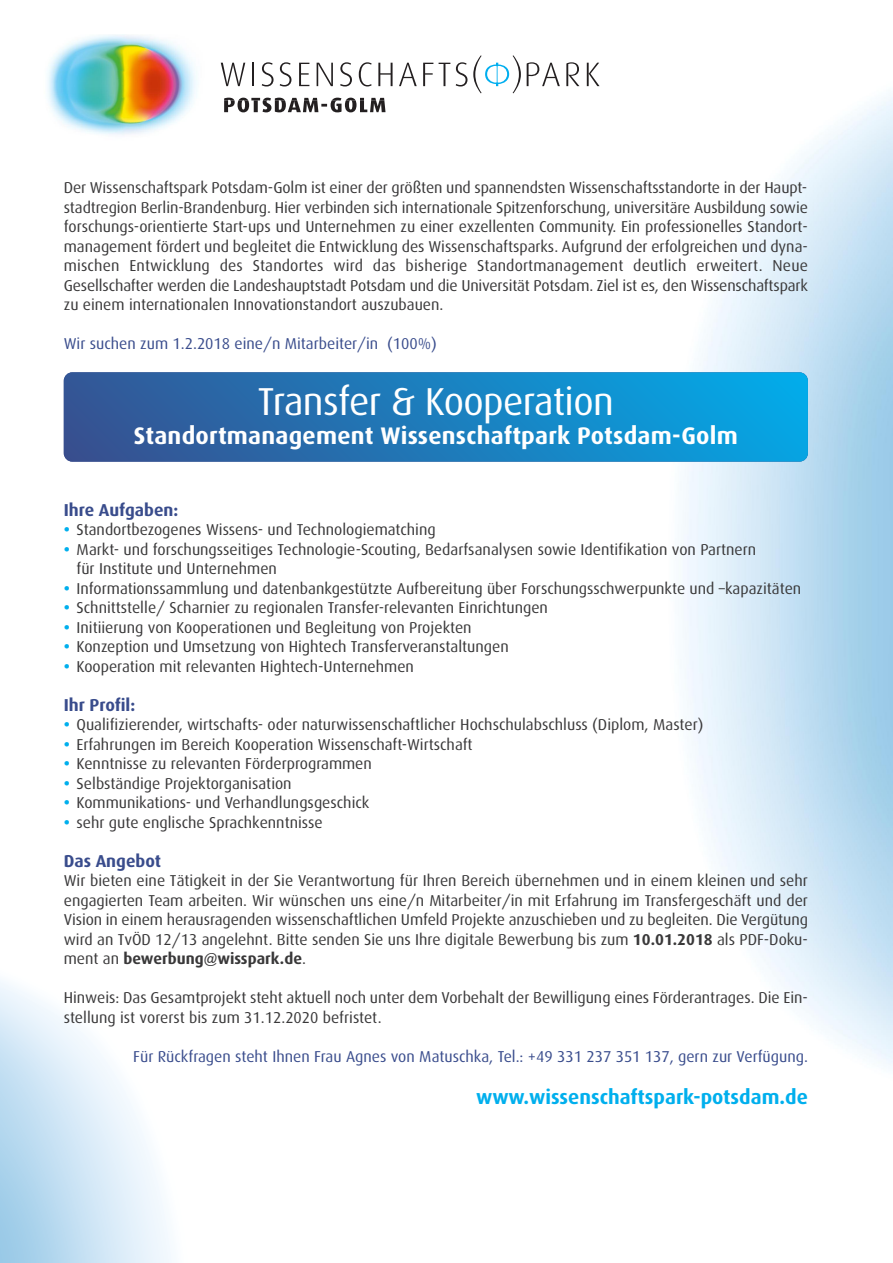
<style>
.page{position:relative;width:893px;height:1263px;background:#fff}
.page>*{position:absolute;margin:0;border:0;box-sizing:border-box;transform-origin:0 0}
.t1{font:39px "Dax";letter-spacing:-.015em;color:#fff}
.t2{font:700 24px "Dax";letter-spacing:.01em;color:#fff}
.t3{font:700 20.25px "Dax";color:#00afed}
.t4{font:700 17.25px "Dax";color:#394c8c}
.t5{font:15.75px/19.5px "Dax";color:#393839;text-align:justify}
.t6{font:15.75px "Dax";color:#394c8c}
.s1{font-weight:700;color:#00afed}
.s2{font-weight:700}
</style>
<div class="page">
<img style="left:47px;top:35px;width:150px;height:100px">
<svg style="left:224px;top:98px;width:161px;height:14px"></svg>
<svg style="left:473px;top:55px;width:48px;height:38px"></svg>
<svg style="left:221px;top:63px;width:24px;height:23px"></svg>
<hr style="left:252px;top:63px;width:2px;height:23px;background:#231f20">
<svg style="left:262px;top:62px;width:12px;height:24px"></svg>
<svg style="left:280px;top:62px;width:11px;height:24px"></svg>
<svg style="left:299px;top:63px;width:10px;height:23px"></svg>
<svg style="left:317px;top:63px;width:16px;height:23px"></svg>
<svg style="left:340px;top:62px;width:12px;height:24px"></svg>
<svg style="left:359px;top:62px;width:13px;height:24px"></svg>
<svg style="left:378px;top:63px;width:15px;height:23px"></svg>
<svg style="left:399px;top:63px;width:18px;height:23px"></svg>
<svg style="left:423px;top:63px;width:10px;height:23px"></svg>
<svg style="left:439px;top:63px;width:11px;height:23px"></svg>
<svg style="left:456px;top:62px;width:11px;height:24px"></svg>
<svg style="left:527px;top:62px;width:33px;height:24px"></svg>
<svg style="left:566px;top:62px;width:13px;height:24px"></svg>
<svg style="left:587px;top:63px;width:13px;height:23px"></svg>
<div style="left:64px;top:372px;width:744px;height:90px;background:linear-gradient(to right,#365291,#04a9e7);border-radius:9px"></div>
<p class="t5" style="left:64px;top:178px;width:746px">Der Wissenschaftspark Potsdam-Golm ist einer der größten und spannendsten Wissenschaftsstandorte in der Haupt&shy;stadtregion Berlin-Brandenburg. Hier verbinden sich internationale Spitzenforschung, universitäre Ausbildung sowie forschungs-orientierte Start-ups und Unternehmen zu einer exzellenten Community. Ein professionelles Standort&shy;management fördert und begleitet die Entwicklung des Wissenschaftsparks. Aufgrund der erfolgreichen und dyna&shy;mischen Entwicklung des Standortes wird das bisherige Standortmanagement deutlich erweitert. Neue Gesellschafter werden die Landeshauptstadt Potsdam und die Universität Potsdam. Ziel ist es, den Wissenschaftspark zu einem internationalen Innovationstandort auszubauen.</p>
<p class="t6" style="left:64px;top:335px;width:375px">Wir suchen zum 1.2.2018 eine/n Mitarbeiter/in (100%)</p>
<h1 class="t1" style="left:258px;top:380px;width:357px">Transfer &amp; Kooperation</h1>
<h2 class="t2" style="left:134px;top:422px;width:605px">Standortmanagement Wissenschaftpark Potsdam-Golm</h2>
<p class="t4" style="left:64px;top:500px;width:116px">Ihre Aufgaben:</p>
<p class="t5" style="left:64px;top:520px;width:373px"><span class="s1">•</span> Standortbezogenes Wissens- und Technologiematching</p>
<p class="t5" style="left:77px;top:540px;width:681px;text-indent:-13px"><span class="s1">•</span> Markt- und forschungsseitiges Technologie-Scouting, Bedarfsanalysen sowie Identifikation von Partnern für Institute und Unternehmen</p>
<p class="t5" style="left:64px;top:579px;width:739px"><span class="s1">•</span> Informationssammlung und datenbankgestützte Aufbereitung über Forschungsschwerpunkte und –kapazitäten</p>
<p class="t5" style="left:64px;top:598px;width:486px"><span class="s1">•</span> Schnittstelle/ Scharnier zu regionalen Transfer-relevanten Einrichtungen</p>
<p class="t5" style="left:64px;top:618px;width:409px"><span class="s1">•</span> Initiierung von Kooperationen und Begleitung von Projekten</p>
<p class="t5" style="left:64px;top:637px;width:446px"><span class="s1">•</span> Konzeption und Umsetzung von Hightech Transferveranstaltungen</p>
<p class="t5" style="left:64px;top:657px;width:352px"><span class="s1">•</span> Kooperation mit relevanten Hightech-Unternehmen</p>
<p class="t4" style="left:64px;top:695px;width:73px">Ihr Profil:</p>
<p class="t5" style="left:64px;top:715px;width:641px"><span class="s1">•</span> Qualifizierender, wirtschafts- oder naturwissenschaftlicher Hochschulabschluss (Diplom, Master)</p>
<p class="t5" style="left:64px;top:735px;width:410px"><span class="s1">•</span> Erfahrungen im Bereich Kooperation Wissenschaft-Wirtschaft</p>
<p class="t5" style="left:64px;top:754px;width:310px"><span class="s1">•</span> Kenntnisse zu relevanten Förderprogrammen</p>
<p class="t5" style="left:64px;top:774px;width:229px"><span class="s1">•</span> Selbständige Projektorganisation</p>
<p class="t5" style="left:64px;top:793px;width:307px"><span class="s1">•</span> Kommunikations- und Verhandlungsgeschick</p>
<p class="t5" style="left:64px;top:813px;width:260px"><span class="s1">•</span> sehr gute englische Sprachkenntnisse</p>
<p class="t4" style="left:64px;top:851px;width:99px">Das Angebot</p>
<p class="t5" style="left:64px;top:871px;width:746px">Wir bieten eine Tätigkeit in der Sie Verantwortung für Ihren Bereich übernehmen und in einem kleinen und sehr engagierten Team arbeiten. Wir wünschen uns eine/n Mitarbeiter/in mit Erfahrung im Transfergeschäft und der Vision in einem herausragenden wissenschaftlichen Umfeld Projekte anzuschieben und zu begleiten. Die Vergütung wird an TvÖD 12/13 angelehnt. Bitte senden Sie uns Ihre digitale Bewerbung bis zum <span class="s2">10.01.2018</span> als PDF-Doku&shy;ment an <span class="s2">bewerbung@wisspark.de</span>.</p>
<p class="t5" style="left:64px;top:988px;width:746px">Hinweis: Das Gesamtprojekt steht aktuell noch unter dem Vorbehalt der Bewilligung eines Förderantrages. Die Ein&shy;stellung ist vorerst bis zum 31.12.2020 befristet.</p>
<p class="t6" style="left:133px;top:1047px;width:676px">Für Rückfragen steht Ihnen Frau Agnes von Matuschka, Tel.: +49 331 237 351 137, gern zur Verfügung.</p>
<p class="t3" style="left:476px;top:1085px;width:333px">www.wissenschaftspark-potsdam.de</p>
</div>
